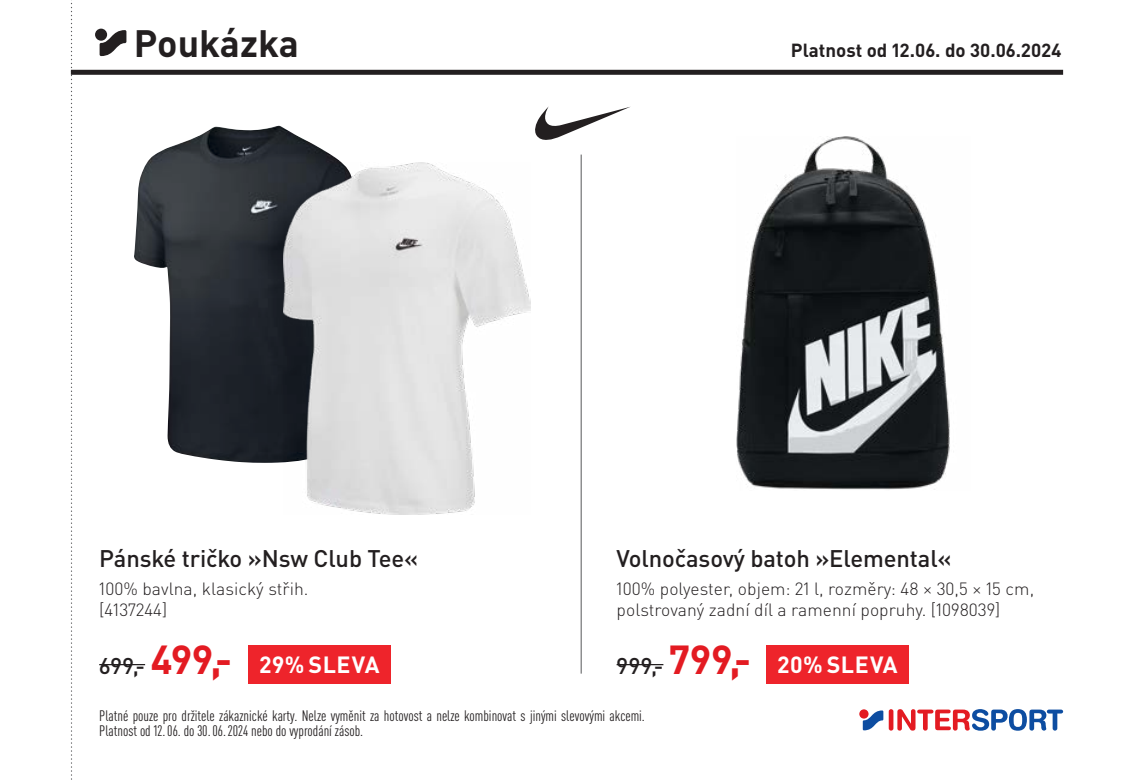
<style>
.page{position:relative;width:1134px;height:780px;background:#fff}
.page>*{position:absolute;margin:0;border:0;box-sizing:border-box;transform-origin:0 0}
.t1{font:700 37.75px "DIN Pro";color:#231f20}
.TI_1_Produktbezeichn{font:500 23.75px "DIN Pro";letter-spacing:-.005em;color:#231f20}
.t2{font:700 23.25px "DIN Pro";letter-spacing:.02em;color:#fff}
.Preis_S_faerbig{font:500 22.5px "DIN Pro";letter-spacing:.035em;color:#231f20}
.t3{font:700 18.75px "DIN Pro";color:#231f20}
.TI_3_Artikelnummer{font:300 17.5px/21px "DIN Pro";color:#231f20}
.TI_2_Text{font:300 17.5px "DIN Pro";color:#231f20}
.t4{font:condensed 15px/15px "DIN Pro";color:#231f20}
.s1{font-weight:700;font-size:40px;color:#e31b22}
</style>
<div class="page">
<svg style="left:71px;top:0;width:1px;height:780px"></svg>
<div style="left:95px;top:29px;width:12px;height:12px;background:#231f20;border-radius:50%"></div>
<svg style="left:100px;top:30px;width:26px;height:26px"></svg>
<div style="left:71px;top:70px;width:992px;height:5px;background:#231f20"></div>
<hr style="left:889px;top:709px;width:4px;height:21px;background:#e31b22;border-radius:2px">
<svg style="left:897px;top:709px;width:166px;height:21px"></svg>
<svg style="left:859px;top:709px;width:9px;height:9px"></svg>
<svg style="left:863px;top:710px;width:20px;height:20px"></svg>
<hr style="left:581px;top:154px;width:1px;height:519px;background:#57585a">
<svg style="left:535px;top:106px;width:96px;height:34px"></svg>
<img style="left:134px;top:126px;width:207px;height:337px">
<img style="left:283px;top:162px;width:247px;height:352px">
<hr style="left:99px;top:664px;width:46px;height:1px;background:#231f20">
<img style="left:736px;top:136px;width:214px;height:354px">
<hr style="left:617px;top:664px;width:46px;height:1px;background:#231f20">
<div style="left:249px;top:644px;width:142px;height:39px;background:#ee242b"></div>
<div style="left:767px;top:644px;width:142px;height:39px;background:#ee242b"></div>
<p class="t1" style="left:134px;top:11px;width:166px">Poukázka</p>
<p class="t3" style="left:791px;top:34px;width:272px">Platnost od 12.06. do 30.06.2024</p>
<p class="TI_1_Produktbezeichn" style="left:99px;top:539px;width:321px">Pánské tričko »Nsw Club Tee«</p>
<p class="TI_2_Text" style="left:99px;top:575px;width:211px">100% bavlna, klasický střih.</p>
<p class="TI_3_Artikelnummer" style="left:99px;top:598px;width:69px">[4137244]</p>
<p class="Preis_S_faerbig" style="left:99px;top:647px;width:134px">699,- <span class="s1">499,-</span></p>
<p class="TI_1_Produktbezeichn" style="left:617px;top:539px;width:337px">Volnočasový batoh »Elemental«</p>
<p class="TI_3_Artikelnummer" style="left:617px;top:577px;width:419px">100% polyester, objem: 21 l, rozměry: 48 × 30,5 × 15 cm, polstrovaný zadní díl a ramenní popruhy. [1098039]</p>
<p class="t2" style="left:259px;top:645px;width:122px">29% SLEVA</p>
<p class="Preis_S_faerbig" style="left:617px;top:647px;width:136px">999,- <span class="s1">799,-</span></p>
<p class="t2" style="left:777px;top:645px;width:122px">20% SLEVA</p>
<p class="t4" style="left:99px;top:706px;width:547px">Platné pouze pro držitele zákaznické karty. Nelze vyměnit za hotovost a nelze kombinovat s jinými slevovými akcemi.<br>Platnost od 12.06. do 30.06.2024 nebo do vyprodání zásob.</p>
</div>
